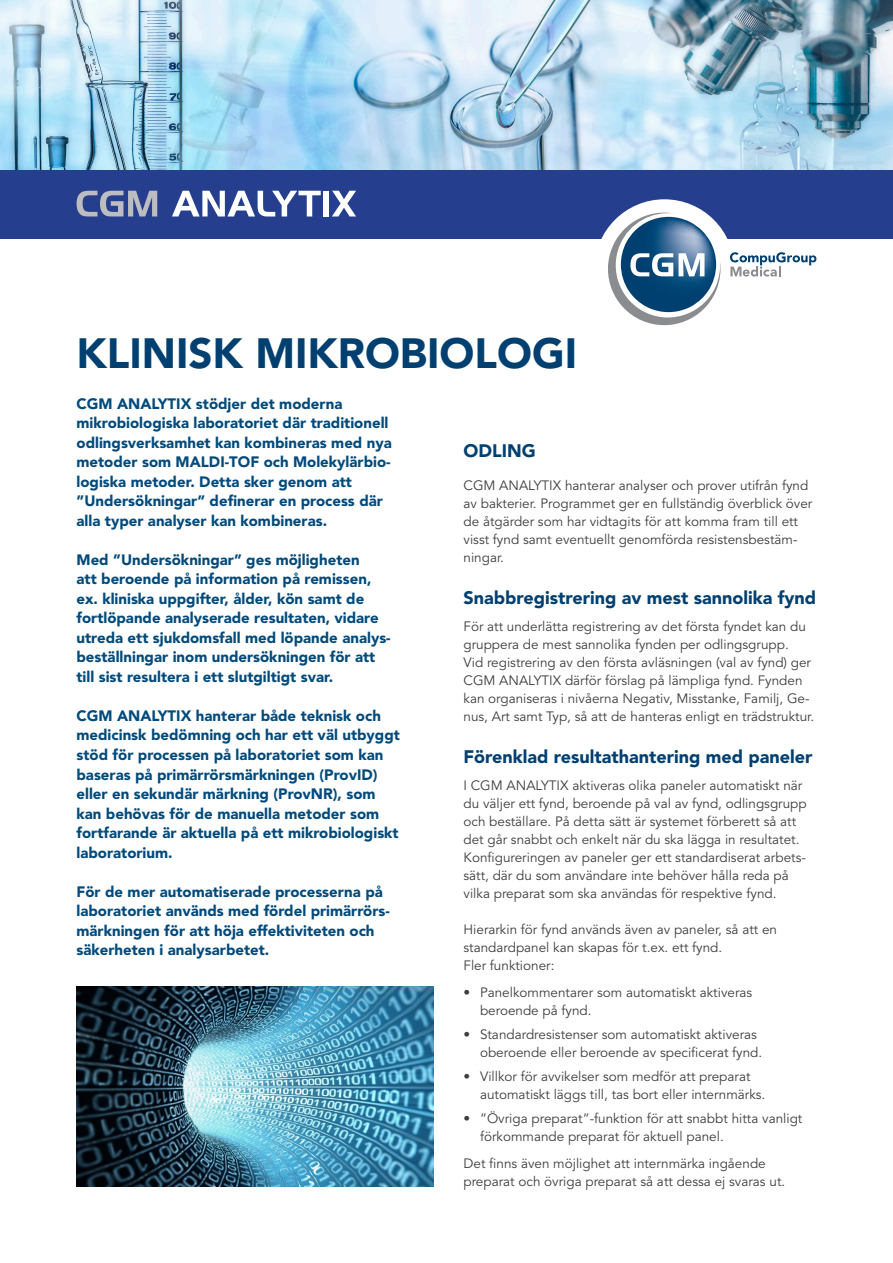
<style>
.page{position:relative;width:893px;height:1263px;background:#fff}
.page>*{position:absolute;margin:0;border:0;box-sizing:border-box;transform-origin:0 0}
.Brödtext{font:900 42px "Avenir LT Std";color:#004071}
.t1{font:900 18px "Avenir LT Std";color:#004071}
.t2{font:900 15px/19.5px "Avenir LT Std";color:#004a7b}
.t3{font:13.5px/18px "Avenir LT Std";color:#3e3e3f}
</style>
<div class="page">
<img style="left:0;top:0;width:893px;height:170px">
<div style="left:0;top:170px;width:893px;height:68px;background:#253f8e"></div>
<svg style="left:594px;top:199px;width:222px;height:127px"></svg>
<img style="left:77px;top:986px;width:357px;height:200px">
<svg style="left:77px;top:191px;width:80px;height:25px"></svg>
<svg style="left:172px;top:191px;width:149px;height:25px"></svg>
<div style="left:324px;top:191px;width:5px;height:25px;background:#fff"></div>
<svg style="left:332px;top:191px;width:24px;height:25px"></svg>
<p class="Brödtext" style="left:77px;top:328px;width:502px">KLINISK MIKROBIOLOGI</p>
<p class="t2" style="left:77px;top:394px;width:268px">CGM ANALYTIX stödjer det moderna</p>
<p class="t2" style="left:77px;top:413px;width:313px">mikrobiologiska laboratoriet där traditionell</p>
<p class="t2" style="left:77px;top:433px;width:317px">odlingsverksamhet kan kombineras med nya</p>
<p class="t2" style="left:77px;top:452px;width:316px">metoder som MALDI-TOF och Molekylärbio-</p>
<p class="t2" style="left:77px;top:472px;width:277px">logiska metoder. Detta sker genom att</p>
<p class="t2" style="left:77px;top:491px;width:308px">”Undersökningar” definerar en process där</p>
<p class="t2" style="left:77px;top:511px;width:252px">alla typer analyser kan kombineras.</p>
<p class="t2" style="left:77px;top:550px;width:285px">Med ”Undersökningar” ges möjligheten</p>
<p class="t2" style="left:77px;top:569px;width:296px">att beroende på information på remissen,</p>
<p class="t2" style="left:77px;top:589px;width:289px">ex. kliniska uppgifter, ålder, kön samt de</p>
<p class="t2" style="left:77px;top:608px;width:304px">fortlöpande analyserade resultaten, vidare</p>
<p class="t2" style="left:77px;top:628px;width:316px">utreda ett sjukdomsfall med löpande analys-</p>
<p class="t2" style="left:77px;top:647px;width:300px">beställningar inom undersökningen för att</p>
<p class="t2" style="left:77px;top:667px;width:258px">till sist resultera i ett slutgiltigt svar.</p>
<p class="t2" style="left:77px;top:706px;width:306px">CGM ANALYTIX hanterar både teknisk och</p>
<p class="t2" style="left:77px;top:725px;width:325px">medicinsk bedömning och har ett väl utbyggt stöd för processen på laboratoriet som kan</p>
<p class="t2" style="left:77px;top:764px;width:303px">baseras på primärrörsmärkningen (ProvID)</p>
<p class="t2" style="left:77px;top:784px;width:301px">eller en sekundär märkning (ProvNR), som</p>
<p class="t2" style="left:77px;top:803px;width:304px">kan behövas för de manuella metoder som</p>
<p class="t2" style="left:77px;top:823px;width:324px">fortfarande är aktuella på ett mikrobiologiskt</p>
<p class="t2" style="left:77px;top:842px;width:98px">laboratorium.</p>
<p class="t2" style="left:77px;top:881px;width:308px">För de mer automatiserade processerna på</p>
<p class="t2" style="left:77px;top:901px;width:315px">laboratoriet används med fördel primärrörs-</p>
<p class="t2" style="left:77px;top:920px;width:299px">märkningen för att höja effektiviteten och</p>
<p class="t2" style="left:77px;top:940px;width:194px">säkerheten i analysarbetet.</p>
<p class="t1" style="left:463px;top:440px;width:74px">ODLING</p>
<p class="t3" style="left:463px;top:477px;width:350px">CGM ANALYTIX hanterar analyser och prover utifrån fynd av bakterier. Programmet ger en fullständig överblick över de åtgärder som har vidtagits för att komma fram till ett visst fynd samt eventuellt genomförda resistensbestäm&shy;ningar.</p>
<p class="t1" style="left:463px;top:587px;width:354px">Snabbregistrering av mest sannolika fynd</p>
<p class="t3" style="left:463px;top:618px;width:352px">För att underlätta registrering av det första fyndet kan du gruppera de mest sannolika fynden per odlingsgrupp.<br>Vid registrering av den första avläsningen (val av fynd) ger CGM ANALYTIX därför förslag på lämpliga fynd. Fynden kan organiseras i nivåerna Negativ, Misstanke, Familj, Ge&shy;nus, Art samt Typ, så att de hanteras enligt en trädstruktur.</p>
<p class="t1" style="left:463px;top:746px;width:351px">Förenklad resultathantering med paneler</p>
<p class="t3" style="left:463px;top:777px;width:345px">I CGM ANALYTIX aktiveras olika paneler automatiskt när du väljer ett fynd, beroende på val av fynd, odlingsgrupp och beställare. På detta sätt är systemet förberett så att det går snabbt och enkelt när du ska lägga in resultatet.<br>Konfigureringen av paneler ger ett standardiserat arbets&shy;sätt, där du som användare inte behöver hålla reda på vilka preparat som ska användas för respektive fynd.</p>
<p class="t3" style="left:463px;top:921px;width:315px">Hierarkin för fynd används även av paneler, så att en</p>
<p class="t3" style="left:463px;top:939px;width:260px">standardpanel kan skapas för t.ex. ett fynd.</p>
<p class="t3" style="left:463px;top:957px;width:92px">Fler funktioner:</p>
<p class="t3" style="left:463px;top:984px;width:290px">• Panelkommentarer som automatiskt aktiveras</p>
<p class="t3" style="left:480px;top:1002px;width:113px">beroende på fynd.</p>
<p class="t3" style="left:463px;top:1026px;width:295px">• Standardresistenser som automatiskt aktiveras</p>
<p class="t3" style="left:480px;top:1044px;width:284px">oberoende eller beroende av specificerat fynd.</p>
<p class="t3" style="left:463px;top:1068px;width:288px">• Villkor för avvikelser som medför att preparat</p>
<p class="t3" style="left:480px;top:1086px;width:287px">automatiskt läggs till, tas bort eller internmärks.</p>
<p class="t3" style="left:480px;top:1110px;width:324px;text-indent:-16px">• ”Övriga preparat”-funktion för att snabbt hitta vanligt förkommande preparat för aktuell panel.</p>
<p class="t3" style="left:463px;top:1155px;width:304px">Det finns även möjlighet att internmärka ingående</p>
<p class="t3" style="left:463px;top:1173px;width:323px">preparat och övriga preparat så att dessa ej svaras ut.</p>
</div>
